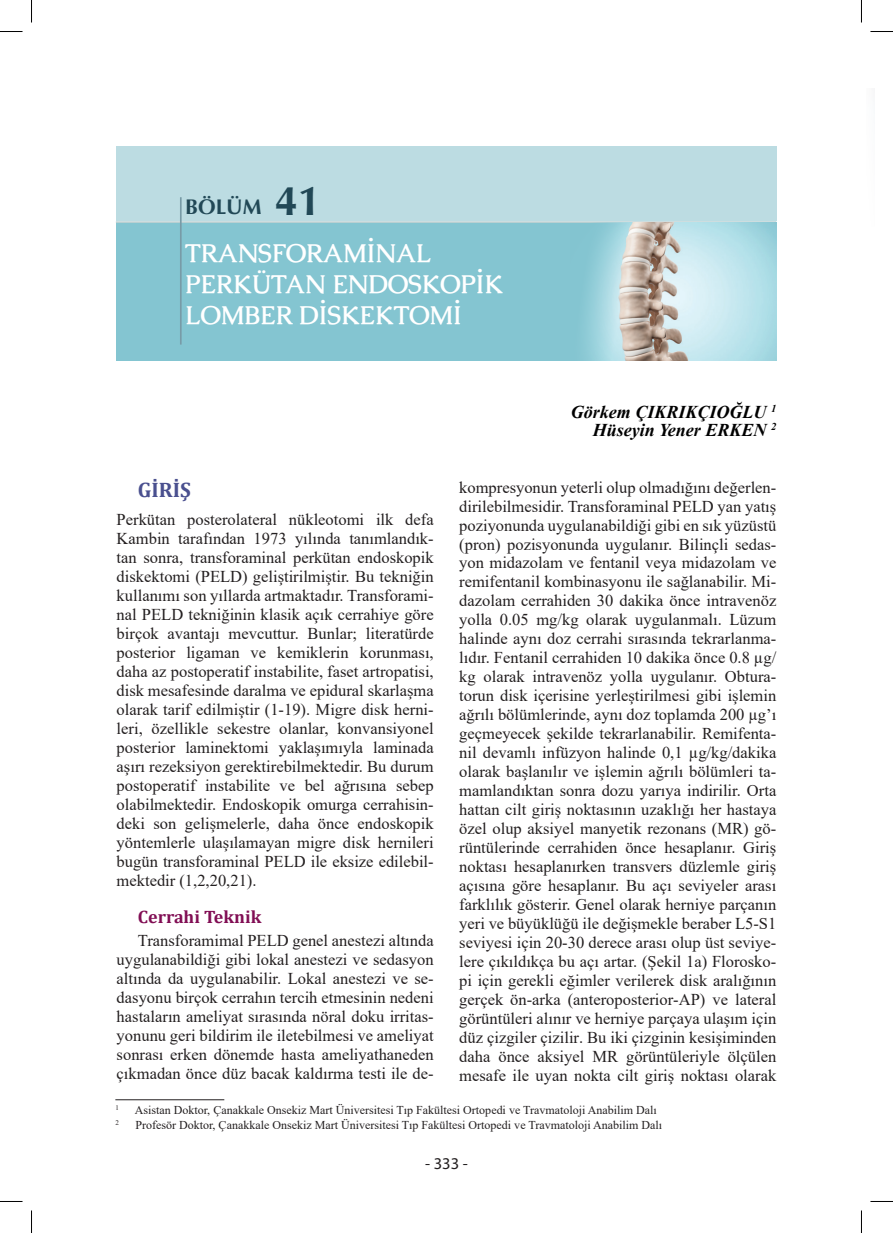
<style>
.page{position:relative;width:893px;height:1233px;background:#fff}
.page>*{position:absolute;margin:0;border:0;box-sizing:border-box;transform-origin:0 0}
.t1{font:700 41.1px "Optima LT";color:#214856}
.t2{font:700 25.5px/30.6px "Caudex";color:#fff}
.t3{font:700 21.15px "Optima LT";color:#214856}
.t4{font:700 21px "Cambria";color:#4a508f}
.t5{font:italic 700 18px/18px "Times New Roman";color:#000001;text-align:right}
.t6{font:700 18px "Cambria";color:#810e54}
.t7{font:16.5px/18.9px "Times New Roman";color:#231f20;text-align:justify}
.t8{font:16.5px "Myriad Pro";color:#231f20}
.t9{font:12px "Times New Roman";color:#231f20}
.t10{font:7.05px "Times New Roman";color:#231f20}
</style>
<div class="page">
<hr style="left:115px;top:1099px;width:109px;height:1px;background:#231f20">
<div style="left:116px;top:146px;width:660px;height:75px;background:#bcdce2"></div>
<div style="left:116px;top:222px;width:657px;height:138px;background:#84c5d1"></div>
<hr style="left:116px;top:221px;width:660px;height:2px;background:#bbd1d3">
<hr style="left:180px;top:197px;width:1px;height:147px;background:#789ba7">
<img style="left:586px;top:223px;width:190px;height:137px">
<svg style="left:0;top:31px;width:22px;height:1px"></svg>
<svg style="left:870px;top:31px;width:22px;height:1px"></svg>
<svg style="left:0;top:1201px;width:22px;height:1px"></svg>
<svg style="left:870px;top:1201px;width:22px;height:1px"></svg>
<svg style="left:31px;top:0;width:1px;height:23px"></svg>
<svg style="left:31px;top:1210px;width:1px;height:22px"></svg>
<p class="t3" style="left:185px;top:194px;width:78px">BÖLÜM</p>
<h1 class="t1" style="left:275px;top:176px;width:47px">41</h1>
<h2 class="t2" style="left:185px;top:238px;width:319px">TRANSFORAMİNAL<br>PERKÜTAN ENDOSKOPİK<br>LOMBER DİSKEKTOMİ</h2>
<p class="t5" style="left:570px;top:402px;width:207px">Görkem ÇIKRIKÇIOĞLU <sup>1<br></sup>Hüseyin Yener ERKEN <sup>2</sup></p>
<p class="t4" style="left:138px;top:475px;width:54px">GIRIŞ</p>
<p class="t7" style="left:117px;top:509px;width:318px">Perkütan posterolateral nükleotomi ilk defa Kambin tarafından 1973 yılında tanımlandık&shy;tan sonra, transforaminal perkütan endoskopik diskektomi (PELD) geliştirilmiştir. Bu tekniğin kullanımı son yıllarda artmaktadır. Transforami&shy;nal PELD tekniğinin klasik açık cerrahiye göre birçok avantajı mevcuttur. Bunlar; literatürde posterior ligaman ve kemiklerin korunması, daha az postoperatif instabilite, faset artropatisi, disk mesafesinde daralma ve epidural skarlaşma olarak tarif edilmiştir (1-19). Migre disk herni&shy;leri, özellikle sekestre olanlar, konvansiyonel posterior laminektomi yaklaşımıyla laminada aşırı rezeksiyon gerektirebilmektedir. Bu durum postoperatif instabilite ve bel ağrısına sebep olabilmektedir. Endoskopik omurga cerrahisin&shy;deki son gelişmelerle, daha önce endoskopik yöntemlerle ulaşılamayan migre disk hernileri bugün transforaminal PELD ile eksize edilebil&shy;mektedir (1,2,20,21).</p>
<p class="t6" style="left:138px;top:904px;width:125px">Cerrahi Teknik</p>
<p class="t7" style="left:117px;top:930px;width:318px;text-indent:21px">Transforamimal PELD genel anestezi altında uygulanabildiği gibi lokal anestezi ve sedasyon altında da uygulanabilir. Lokal anestezi ve se&shy;dasyonu birçok cerrahın tercih etmesinin nedeni hastaların ameliyat sırasında nöral doku irritas&shy;yonunu geri bildirim ile iletebilmesi ve ameliyat sonrası erken dönemde hasta ameliyathaneden çıkmadan önce düz bacak kaldırma testi ile de-</p>
<p class="t7" style="left:459px;top:477px;width:318px">kompresyonun yeterli olup olmadığını değerlen&shy;dirilebilmesidir. Transforaminal PELD yan yatış poziyonunda uygulanabildiği gibi en sık yüzüstü (pron) pozisyonunda uygulanır. Bilinçli sedas&shy;yon midazolam ve fentanil veya midazolam ve remifentanil kombinasyonu ile sağlanabilir. Mi&shy;dazolam cerrahiden 30 dakika önce intravenöz yolla 0.05 mg/kg olarak uygulanmalı. Lüzum halinde aynı doz cerrahi sırasında tekrarlanma&shy;lıdır. Fentanil cerrahiden 10 dakika önce 0.8 µg/ kg olarak intravenöz yolla uygulanır. Obtura&shy;torun disk içerisine yerleştirilmesi gibi işlemin ağrılı bölümlerinde, aynı doz toplamda 200 µg’ı geçmeyecek şekilde tekrarlanabilir. Remifenta&shy;nil devamlı infüzyon halinde 0,1 µg/kg/dakika olarak başlanılır ve işlemin ağrılı bölümleri ta&shy;mamlandıktan sonra dozu yarıya indirilir. Orta hattan cilt giriş noktasının uzaklığı her hastaya özel olup aksiyel manyetik rezonans (MR) gö&shy;rüntülerinde cerrahiden önce hesaplanır. Giriş noktası hesaplanırken transvers düzlemle giriş açısına göre hesaplanır. Bu açı seviyeler arası farklılık gösterir. Genel olarak herniye parçanın yeri ve büyüklüğü ile değişmekle beraber L5-S1 seviyesi için 20-30 derece arası olup üst seviye&shy;lere çıkıldıkça bu açı artar. (Şekil 1a) Florosko&shy;pi için gerekli eğimler verilerek disk aralığının gerçek ön-arka (anteroposterior-AP) ve lateral görüntüleri alınır ve herniye parçaya ulaşım için düz çizgiler çizilir. Bu iki çizginin kesişiminden daha önce aksiyel MR görüntüleriyle ölçülen mesafe ile uyan nokta cilt giriş noktası olarak</p>
<p class="t10" style="left:115px;top:1102px;width:5px">1</p>
<p class="t9" style="left:135px;top:1101px;width:523px">Asistan Doktor, Çanakkale Onsekiz Mart Üniversitesi Tıp Fakültesi Ortopedi ve Travmatoloji Anabilim Dalı</p>
<p class="t10" style="left:115px;top:1117px;width:5px">2</p>
<p class="t9" style="left:135px;top:1116px;width:528px">Profesör Doktor, Çanakkale Onsekiz Mart Üniversitesi Tıp Fakültesi Ortopedi ve Travmatoloji Anabilim Dalı</p>
<p class="t8" style="left:425px;top:1152px;width:44px">- 333 -</p>
</div>
